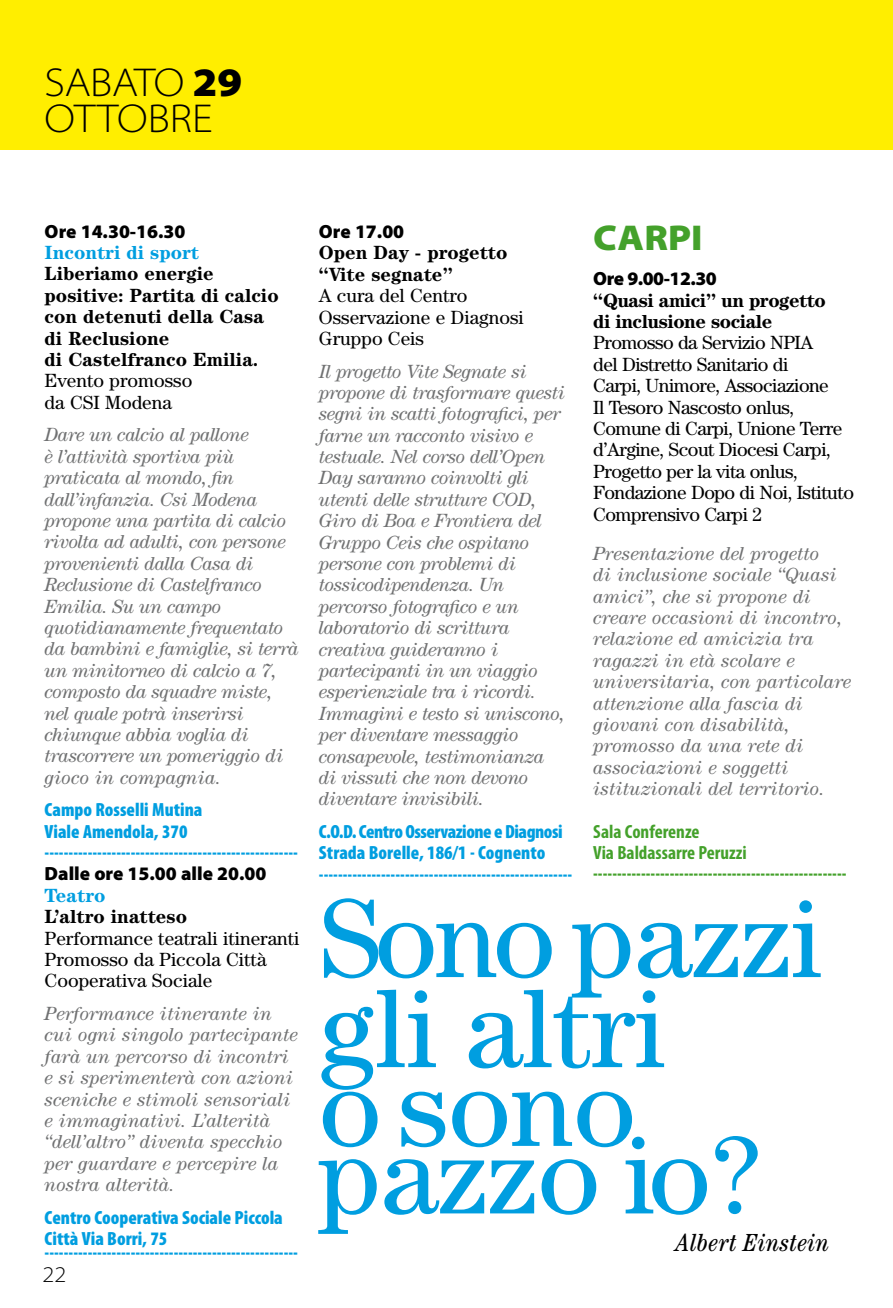
<style>
.page{position:relative;width:893px;height:1308px;background:#fff}
.page>*{position:absolute;margin:0;border:0;box-sizing:border-box;transform-origin:0 0}
.t1{font:112.5px/90px "Century Std";color:#009ee0}
.t2{font:300 semi-expanded 40.5px/36px "Myriad Pro";letter-spacing:-.01em;color:#000}
.t3{font:900 semi-expanded 36px "Myriad Pro";color:#44a12b}
.t4{font:italic condensed 24.75px "Century Std";letter-spacing:.02em;color:#000}
.t5{font:300 semi-expanded 22.5px "Myriad Pro";color:#000}
.t6{font:italic 19.12px/21.4px "Century Std";letter-spacing:-.025em;color:#707172}
.t7{font:italic 19.12px/21.4px "Century Std";color:#707172}
.t8{font:900 condensed 19.12px/21.4px "Myriad Pro";color:#009ee0}
.t9{font:19.12px/21.4px "Century";letter-spacing:-.025em;color:#000}
.t10{font:19.12px/21.4px "Century";color:#000}
.t11{font:700 19.12px/21.4px "Century";color:#000}
.t12{font:900 19.12px "Myriad Pro";color:#000}
.t13{font:900 condensed 19.12px "Myriad Pro";color:#44a12b}
.t14{font:700 19.12px/21.4px "Century";letter-spacing:-.025em;color:#000}
.t15{font:700 condensed 19.12px/21.4px "Myriad Pro";color:#44a12b}
.t16{font:700 19.12px "Century";color:#009ee0}
.s1{font-weight:900}
</style>
<div class="page">
<div style="left:0;top:0;width:893px;height:150px;background:#fe0"></div>
<h2 class="t2" style="left:45px;top:64px;width:199px">SABATO <span class="s1">29<br></span>OTTOBRE</h2>
<p class="t12" style="left:45px;top:218px;width:142px">Ore 14.30-16.30</p>
<p class="t16" style="left:45px;top:241px;width:156px">Incontri di sport</p>
<p class="t11" style="left:45px;top:263px;width:236px">Liberiamo energie positive: Partita di calcio con detenuti della Casa di Reclusione<br>di Castelfranco Emilia.</p>
<p class="t10" style="left:45px;top:370px;width:149px">Evento promosso da CSI Modena</p>
<p class="t6" style="left:45px;top:424px;width:255px">Dare un calcio al pallone<br>è l’attività sportiva più praticata al mondo, fin dall’infanzia. Csi Modena propone una partita di calcio rivolta ad adulti, con persone provenienti dalla Casa di<br>Reclusione di Castelfranco<br>Emilia. Su un campo quotidianamente frequentato da bambini e famiglie, si terrà un minitorneo di calcio a 7, composto da squadre miste, nel quale potrà inserirsi chiunque abbia voglia di trascorrere un pomeriggio di gioco in compagnia.</p>
<p class="t8" style="left:45px;top:798px;width:255px">Campo Rosselli Mutina<br>Viale Amendola, 370 -----------------------------------------------------</p>
<p class="t12" style="left:45px;top:861px;width:223px">Dalle ore 15.00 alle 20.00</p>
<p class="t16" style="left:45px;top:884px;width:62px">Teatro</p>
<p class="t11" style="left:45px;top:905px;width:144px">L’altro inatteso</p>
<p class="t10" style="left:45px;top:927px;width:256px">Performance teatrali itineranti<br>Promosso da Piccola Città<br>Cooperativa Sociale</p>
<p class="t7" style="left:45px;top:1002px;width:255px">Performance itinerante in cui ogni singolo partecipante farà un percorso di incontri e si sperimenterà con azioni sceniche e stimoli sensoriali e immaginativi. L’alterità “dell’altro” diventa specchio per guardare e percepire la nostra alterità.</p>
<p class="t8" style="left:45px;top:1206px;width:240px">Centro Cooperativa Sociale Piccola<br>Città Via Borri, 75</p>
<p class="t8" style="left:45px;top:1241px;width:255px">-----------------------------------------------------</p>
<p class="t5" style="left:43px;top:1260px;width:25px">22</p>
<p class="t12" style="left:319px;top:219px;width:87px">Ore 17.00</p>
<p class="t11" style="left:319px;top:242px;width:190px">Open Day - progetto “Vite segnate”</p>
<p class="t10" style="left:319px;top:284px;width:206px">A cura del Centro<br>Osservazione e Diagnosi<br>Gruppo Ceis</p>
<p class="t6" style="left:319px;top:360px;width:248px">Il progetto Vite Segnate si propone di trasformare questi segni in scatti fotografici, per farne un racconto visivo e testuale. Nel corso dell’Open<br>Day saranno coinvolti gli utenti delle strutture COD,<br>Giro di Boa e Frontiera del<br>Gruppo Ceis che ospitano persone con problemi di tossicodipendenza. Un percorso fotografico e un laboratorio di scrittura creativa guideranno i partecipanti in un viaggio esperienziale tra i ricordi.<br>Immagini e testo si uniscono, per diventare messaggio consapevole, testimonianza di vissuti che non devono diventare invisibili.</p>
<p class="t8" style="left:319px;top:820px;width:255px">C.O.D. Centro Osservazione e Diagnosi<br>Strada Borelle, 186/1 - Cognento -----------------------------------------------------</p>
<h3 class="t3" style="left:593px;top:214px;width:111px">CARPI</h3>
<p class="t12" style="left:593px;top:266px;width:125px">Ore 9.00-12.30</p>
<p class="t14" style="left:593px;top:289px;width:234px">“Quasi amici” un progetto di inclusione sociale</p>
<p class="t9" style="left:593px;top:332px;width:262px">Promosso da Servizio NPIA<br>del Distretto Sanitario di<br>Carpi, Unimore, Associazione<br>Il Tesoro Nascosto onlus,<br>Comune di Carpi, Unione Terre d’Argine, Scout Diocesi Carpi,<br>Progetto per la vita onlus,<br>Fondazione Dopo di Noi, Istituto<br>Comprensivo Carpi 2</p>
<p class="t7" style="left:593px;top:542px;width:260px">Presentazione del progetto<br>di inclusione sociale “Quasi amici”, che si propone di creare occasioni di incontro, relazione ed amicizia tra ragazzi in età scolare e universitaria, con particolare attenzione alla fascia di giovani con disabilità, promosso da una rete di associazioni e soggetti istituzionali del territorio.</p>
<p class="t15" style="left:593px;top:820px;width:155px">Sala Conferenze<br>Via Baldassarre Peruzzi</p>
<p class="t13" style="left:593px;top:861px;width:255px">-----------------------------------------------------</p>
<h1 class="t1" style="left:319px;top:891px;width:505px">Sono pazzi gli altri</h1>
<h1 class="t1" style="left:319px;top:1060px;width:319px">o sono</h1>
<h1 class="t1" style="left:319px;top:1128px;width:443px">pazzo io?</h1>
<p class="t4" style="left:676px;top:1227px;width:155px">Albert Einstein</p>
</div>
